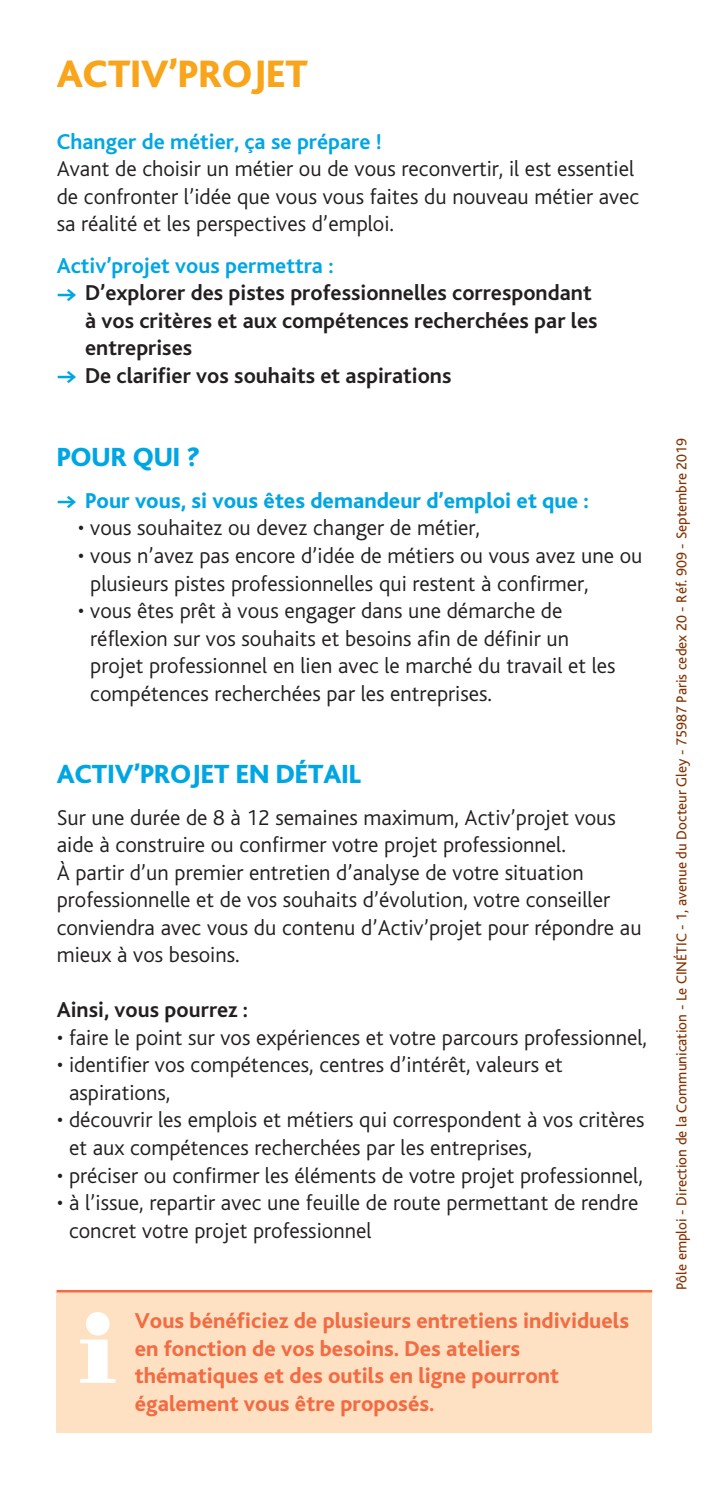
<style>
.page{position:relative;width:709px;height:1489px;background:#fff}
.page>*{position:absolute;margin:0;border:0;box-sizing:border-box;transform-origin:0 0}
.TITRE{font:800 40px "Bliss";color:#f9a51b}
.TEXTE_COURANT{font:800 27.5px "Bliss";color:#00a6e4}
.SOUS-TITRE{font:800 27.5px "Bliss";color:#00a6e4}
.TEXTE_COURANT-2{font:300 22.5px/27.5px "Bliss";color:#231f20}
.TEXTE_COURANT_ESPACE{font:300 22.5px/27.5px "Bliss";color:#231f20}
.TEXTE_ENCADRÉ_2_BLEU{font:800 22.5px/27.5px "Bliss";color:#f26b43}
.TEXTE_COURANT_ESPACE-2{font:700 22.5px/27.5px "Bliss";color:#231f20}
.TEXTE_COURANT_ESPACE-3{font:700 22.5px "Bliss";color:#00a6e4}
.TEXTE_COURANT_ESPACE-4{font:800 22.5px "Bliss";color:#00a6e4}
.TEXTE_COURANT-3{font:700 22.5px "Bliss";color:#231f20}
.SIGNATURE{font:15px "Bliss";color:#843200}
.s1{font-family:"Executive";color:#00a6e4}
.s2{font-family:"Executive";font-weight:700}
</style>
<div class="page">
<div style="left:57px;top:1289px;width:595px;height:142px;background:#fee1c2"></div>
<hr style="left:57px;top:1289px;width:595px;height:3px;background:#f26b43">
<div style="left:86px;top:1311px;width:24px;height:24px;background:#fff;border-radius:50%"></div>
<svg style="left:80px;top:1339px;width:35px;height:43px"></svg>
<p class="TITRE" style="left:57px;top:53px;width:253px">ACTIV’PROJET</p>
<p class="TEXTE_COURANT_ESPACE-3" style="left:57px;top:129px;width:327px">Changer de métier, ça se prépare !</p>
<p class="TEXTE_COURANT_ESPACE" style="left:57px;top:155px;width:584px">Avant de choisir un métier ou de vous reconvertir, il est essentiel de confronter l’idée que vous vous faites du nouveau métier avec sa réalité et les perspectives d’emploi.</p>
<p class="TEXTE_COURANT_ESPACE-3" style="left:57px;top:254px;width:278px">Activ’projet vous permettra :</p>
<p class="TEXTE_COURANT_ESPACE-2" style="left:85px;top:280px;width:514px;text-indent:-28px"><span class="s1">→</span> D’explorer des pistes professionnelles correspondant à vos critères et aux compétences recherchées par les entreprises</p>
<p class="TEXTE_COURANT_ESPACE-2" style="left:57px;top:362px;width:396px"><span class="s1">→</span> De clarifier vos souhaits et aspirations</p>
<p class="SOUS-TITRE" style="left:57px;top:443px;width:145px">POUR QUI ?</p>
<p class="TEXTE_COURANT_ESPACE-4" style="left:57px;top:489px;width:534px"><span class="s2">→</span> Pour vous, si vous êtes demandeur d’emploi et que :</p>
<p class="TEXTE_COURANT_ESPACE" style="left:78px;top:514px;width:403px">• vous souhaitez ou devez changer de métier,</p>
<p class="TEXTE_COURANT_ESPACE" style="left:90px;top:542px;width:554px;text-indent:-12px">• vous n’avez pas encore d’idée de métiers ou vous avez une ou plusieurs pistes professionnelles qui restent à confirmer,</p>
<p class="TEXTE_COURANT_ESPACE" style="left:90px;top:597px;width:527px;text-indent:-12px">• vous êtes prêt à vous engager dans une démarche de réflexion sur vos souhaits et besoins afin de définir un projet professionnel en lien avec le marché du travail et les compétences recherchées par les entreprises.</p>
<p class="TEXTE_COURANT" style="left:57px;top:759px;width:306px">ACTIV’PROJET EN DÉTAIL</p>
<p class="TEXTE_COURANT-2" style="left:57px;top:804px;width:561px">Sur une durée de 8 à 12 semaines maximum, Activ’projet vous aide à construire ou confirmer votre projet professionnel.</p>
<p class="TEXTE_COURANT-2" style="left:57px;top:859px;width:586px">À partir d’un premier entretien d’analyse de votre situation professionnelle et de vos souhaits d’évolution, votre conseiller conviendra avec vous du contenu d’Activ’projet pour répondre au mieux à vos besoins.</p>
<p class="TEXTE_COURANT-3" style="left:57px;top:998px;width:193px">Ainsi, vous pourrez :</p>
<p class="TEXTE_COURANT-2" style="left:57px;top:1024px;width:592px">• faire le point sur vos expériences et votre parcours professionnel,</p>
<p class="TEXTE_COURANT-2" style="left:69px;top:1051px;width:495px;text-indent:-12px">• identifier vos compétences, centres d’intérêt, valeurs et aspirations,</p>
<p class="TEXTE_COURANT-2" style="left:69px;top:1106px;width:577px;text-indent:-12px">• découvrir les emplois et métiers qui correspondent à vos critères et aux compétences recherchées par les entreprises,</p>
<p class="TEXTE_COURANT-2" style="left:57px;top:1161px;width:587px">• préciser ou confirmer les éléments de votre projet professionnel,</p>
<p class="TEXTE_COURANT-2" style="left:69px;top:1189px;width:571px;text-indent:-12px">• à l’issue, repartir avec une feuille de route permettant de rendre concret votre projet professionnel</p>
<p class="TEXTE_ENCADRÉ_2_BLEU" style="left:135px;top:1307px;width:496px">Vous bénéficiez de plusieurs entretiens individuels en fonction de vos besoins. Des ateliers thématiques et des outils en ligne pourront également vous être proposés.</p>
<p class="SIGNATURE" style="left:673px;top:1289px;width:853px;rotate:-90deg">Pôle emploi - Direction de la Communication - Le CINÉTIC - 1, avenue du Docteur Gley - 75987 Paris cedex 20 - Réf. 909 - Septembre 2019</p>
</div>
